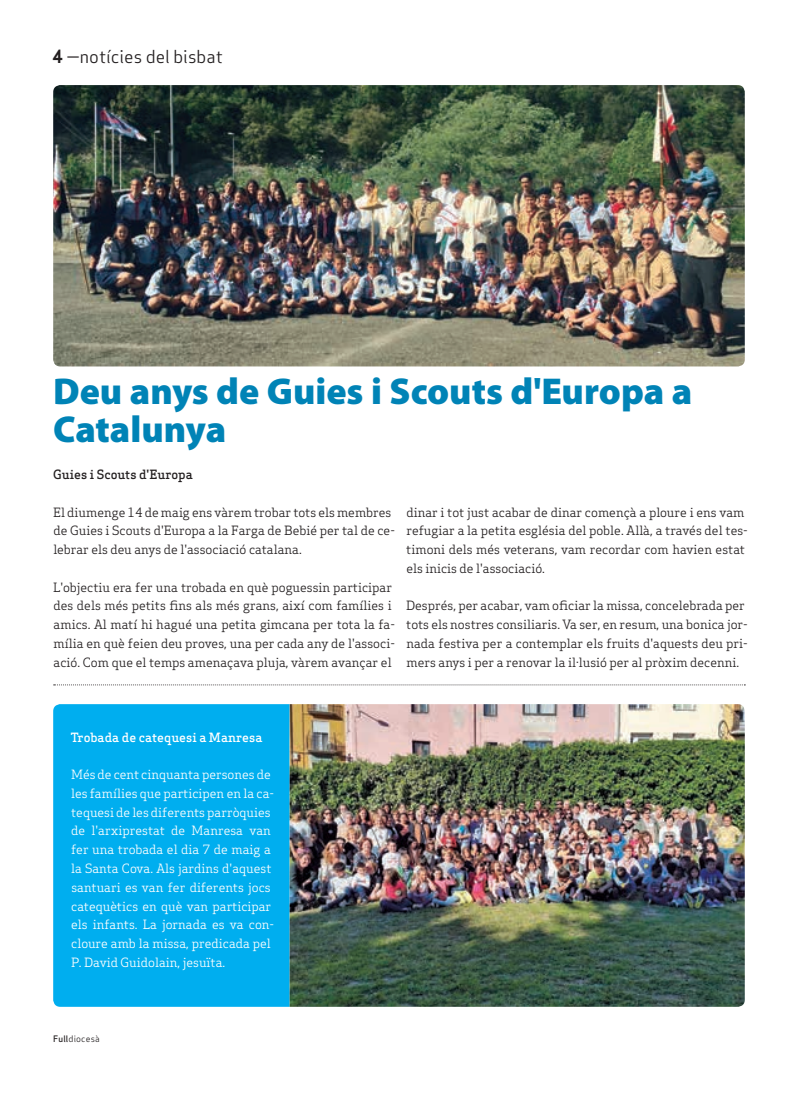
<style>
.page{position:relative;width:798px;height:1099px;background:#fff}
.page>*{position:absolute;margin:0;border:0;box-sizing:border-box;transform-origin:0 0}
.Titulars{font:900 37.5px/37.5px "Myriad Pro";color:#0083b6}
.Capçalera{font:17.5px "Apex Sans Book T";color:#231f20}
.Text_General{font:12.5px/18.8px "Apex Serif";color:#231f20}
.Text_General-2{font:12.5px/18.8px "Apex Serif";color:#fff}
.Text_General-3{font:500 12.5px "Apex Serif";color:#fff}
.Autors{font:500 12.5px "Apex Serif";color:#231f20}
.Data_Peu{font:8.75px "Apex Sans Book T";letter-spacing:.02em;color:#231f20}
.s1{font-family:"Apex Sans Bold T"}
.s2{font-family:"Apex Sans Medium T"}
</style>
<div class="page">
<svg style="left:54px;top:684px;width:691px;height:1px"></svg>
<div style="left:53px;top:704px;width:236px;height:302px;background:#00aeef"></div>
<img style="left:289px;top:704px;width:455px;height:302px">
<img style="left:53px;top:85px;width:691px;height:281px">
<p class="Capçalera" style="left:52px;top:46px;width:172px"><span class="s1">4</span> —notícies del bisbat</p>
<p class="Titulars" style="left:53px;top:371px;width:640px">Deu anys de Guies i Scouts d'Europa a<br>Catalunya</p>
<p class="Autors" style="left:53px;top:466px;width:141px">Guies i Scouts d'Europa</p>
<p class="Text_General" style="left:53px;top:502px;width:343px">El diumenge 14 de maig ens vàrem trobar tots els membres de Guies i Scouts d'Europa a la Farga de Bebié per tal de ce&shy;lebrar els deu anys de l'associació catalana.</p>
<p class="Text_General" style="left:53px;top:577px;width:343px">L'objectiu era fer una trobada en què poguessin participar des dels més petits fins als més grans, així com famílies i amics. Al matí hi hagué una petita gimcana per tota la fa&shy;mília en què feien deu proves, una per cada any de l'associ&shy;ació. Com que el temps amenaçava pluja, vàrem avançar el</p>
<p class="Text_General" style="left:406px;top:502px;width:343px">dinar i tot just acabar de dinar començà a ploure i ens vam refugiar a la petita església del poble. Allà, a través del tes&shy;timoni dels més veterans, vam recordar com havien estat els inicis de l'associació.</p>
<p class="Text_General" style="left:406px;top:596px;width:343px">Després, per acabar, vam oficiar la missa, concelebrada per tots els nostres consiliaris. Va ser, en resum, una bonica jor&shy;nada festiva per a contemplar els fruits d'aquests deu pri&shy;mers anys i per a renovar la il·lusió per al pròxim decenni.</p>
<p class="Text_General-3" style="left:71px;top:729px;width:193px">Trobada de catequesi a Manresa</p>
<p class="Text_General-2" style="left:71px;top:765px;width:205px">Més de cent cinquanta persones de les famílies que participen en la ca&shy;tequesi de les diferents parròquies de l'arxiprestat de Manresa van fer una trobada el dia 7 de maig a la Santa Cova. Als jardins d'aquest santuari es van fer diferents jocs catequètics en què van participar els infants. La jornada es va con&shy;cloure amb la missa, predicada pel P. David Guidolain, jesuïta.</p>
<p class="Data_Peu" style="left:53px;top:1032px;width:48px"><span class="s2">Full</span>diocesà</p>
</div>
